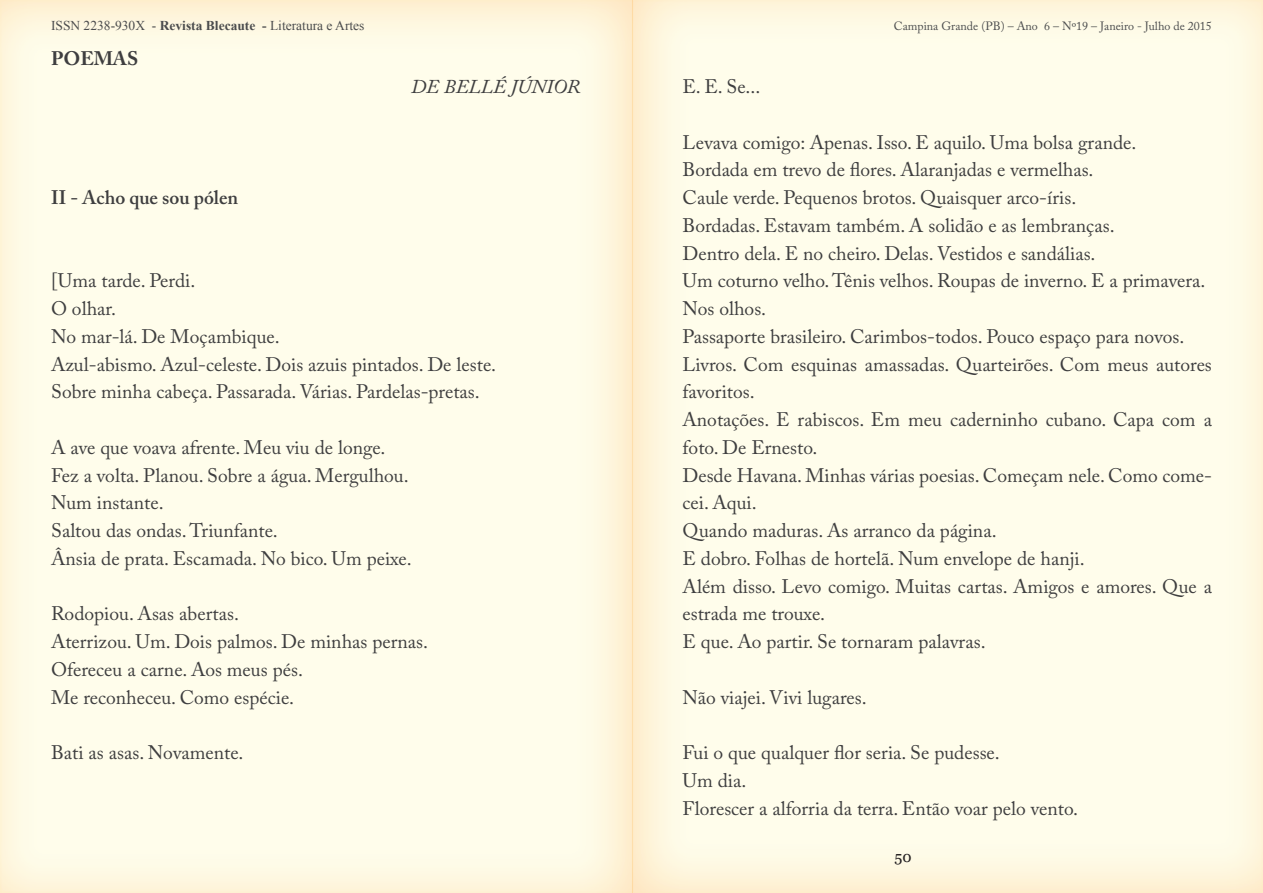
<style>
.page{position:relative;width:1263px;height:893px;background:#fff}
.page>*{position:absolute;margin:0;border:0;box-sizing:border-box;transform-origin:0 0}
.t1{font:19.5px/27.8px "Adobe Caslon Pro";color:#3e3e3f}
.t2{font:600 19.5px "Adobe Caslon Pro";color:#3e3e3f}
.t3{font:italic 19.5px "Adobe Caslon Pro";color:#3e3e3f}
.t4{font:700 19.5px "Adobe Caslon Pro";color:#3e3e3f}
.t5{font:15px "Vani";color:#231f20}
.t6{font:13.5px "Times New Roman";color:#4b4c4d}
.t7{font:12px "Adobe Caslon Pro";color:#4b4c4d}
.s1{font-weight:700}
</style>
<div class="page">
<img style="left:0;top:52px;width:1px;height:789px">
<img style="left:632px;top:0;width:1px;height:893px">
<svg style="left:850px;top:162px;width:10px;height:14px"></svg>
<svg style="left:834px;top:745px;width:10px;height:14px"></svg>
<p class="t6" style="left:51px;top:16px;width:315px">ISSN 2238-930X - <span class="s1">Revista Blecaute -</span> Literatura e Artes</p>
<p class="t7" style="left:894px;top:19px;width:320px">Campina Grande (PB) – Ano 6 – Nº19 – Janeiro - Julho de 2015</p>
<p class="t4" style="left:51px;top:47px;width:89px">POEMAS</p>
<p class="t3" style="left:411px;top:75px;width:171px">DE BELLÉ JÚNIOR</p>
<p class="t1" style="left:682px;top:72px;width:79px">E. E. Se...</p>
<p class="t2" style="left:51px;top:186px;width:189px">II - Acho que sou pólen</p>
<p class="t1" style="left:51px;top:267px;width:447px">[Uma tarde. Perdi.<br>O olhar.<br>No mar-lá. De Moçambique.<br>Azul-abismo. Azul-celeste. Dois azuis pintados. De leste.<br>Sobre minha cabeça. Passarada. Várias. Pardelas-pretas.</p>
<p class="t1" style="left:51px;top:433px;width:362px">A ave que voava afrente. Meu viu de longe.<br>Fez a volta. Planou. Sobre a água. Mergulhou.<br>Num instante.<br>Saltou das ondas. Triunfante.<br>Ânsia de prata. Escamada. No bico. Um peixe.</p>
<p class="t1" style="left:51px;top:600px;width:379px">Rodopiou. Asas abertas.<br>Aterrizou. Um. Dois palmos. De minhas pernas.<br>Ofereceu a carne. Aos meus pés.<br>Me reconheceu. Como espécie.</p>
<p class="t1" style="left:51px;top:738px;width:194px">Bati as asas. Novamente.</p>
<p class="t1" style="left:682px;top:128px;width:531px">Levava comigo: Apenas. Isso. E aquilo. Uma bolsa grande.<br>Bordada em trevo de ores. Alaranjadas e vermelhas.<br>Caule verde. Pequenos brotos. Quaisquer arco-íris.<br>Bordadas. Estavam também. A solidão e as lembranças.<br>Dentro dela. E no cheiro. Delas. Vestidos e sandálias.<br>Um coturno velho. Tênis velhos. Roupas de inverno. E a primavera.<br>Nos olhos.<br>Passaporte brasileiro. Carimbos-todos. Pouco espaço para novos.<br>Livros. Com esquinas amassadas. Quarteirões. Com meus autores favoritos.<br>Anotações. E rabiscos. Em meu caderninho cubano. Capa com a foto. De Ernesto.<br>Desde Havana. Minhas várias poesias. Começam nele. Como come&shy;cei. Aqui.<br>Quando maduras. As arranco da página.<br>E dobro. Folhas de hortelã. Num envelope de hanji.<br>Além disso. Levo comigo. Muitas cartas. Amigos e amores. Que a estrada me trouxe.<br>E que. Ao partir. Se tornaram palavras.</p>
<p class="t1" style="left:682px;top:683px;width:186px">Não viajei. Vivi lugares.</p>
<p class="t1" style="left:682px;top:738px;width:397px">Fui o que qualquer or seria. Se pudesse.<br>Um dia.<br>Florescer a alforria da terra. Então voar pelo vento.</p>
<p class="t5" style="left:894px;top:848px;width:19px">50</p>
</div>
